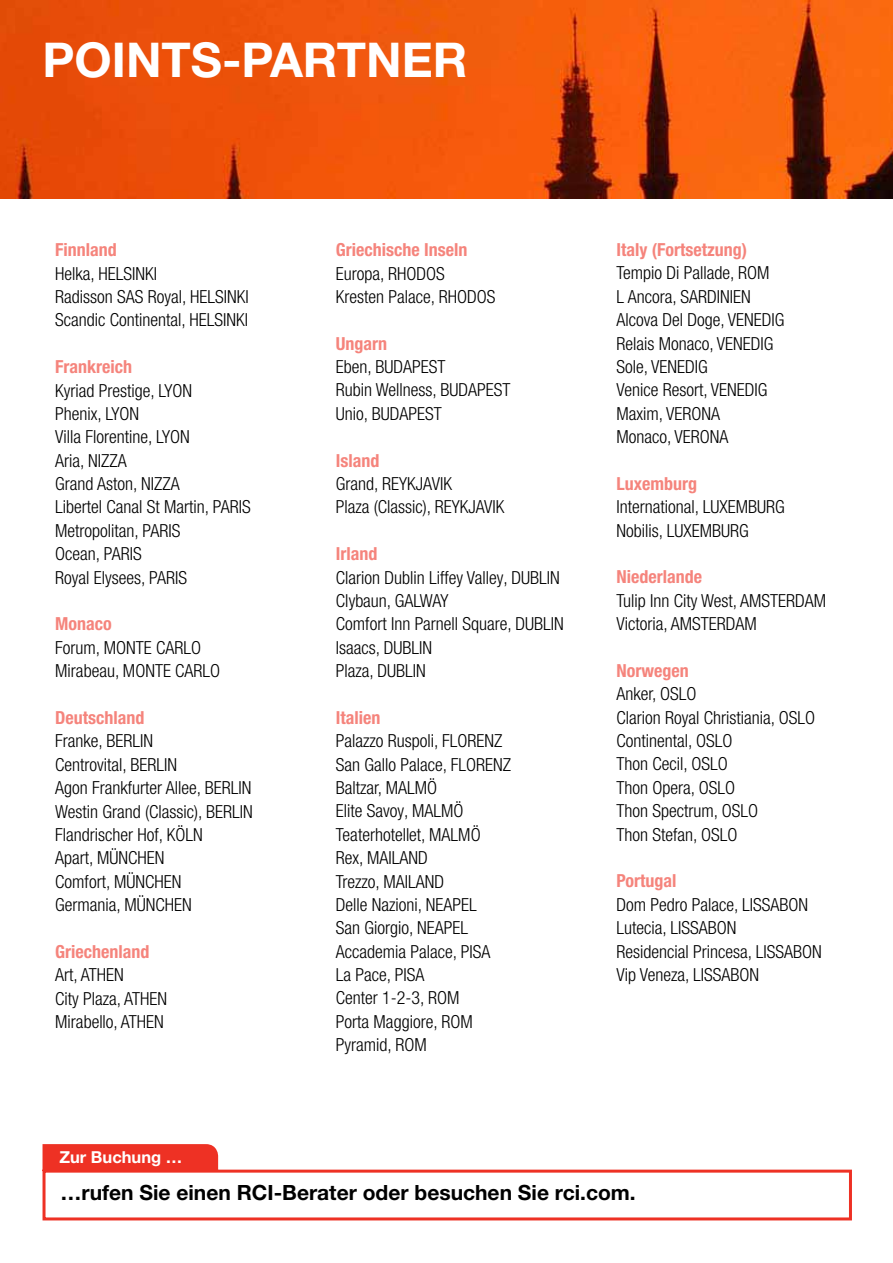
<style>
.page{position:relative;width:893px;height:1263px;background:#fff}
.page>*{position:absolute;margin:0;border:0;box-sizing:border-box;transform-origin:0 0}
.t1{font:700 48px "Helvetica Neue LT Pro";color:#fff}
.t2{font:700 21px "Helvetica Neue LT Pro";color:#000}
.t3{font:300 condensed 18px/23.4px "Helvetica Neue LT Pro";color:#000}
.t4{font:700 condensed 18px "Helvetica Neue LT Pro";color:#f5847c}
.t5{font:700 16.5px "Helvetica Neue LT Pro";color:#fff}
</style>
<div class="page">
<img style="left:0;top:0;width:893px;height:198px">
<svg style="left:42px;top:1144px;width:810px;height:77px"></svg>
<h1 class="t1" style="left:43px;top:29px;width:426px">Points-Partner</h1>
<p class="t4" style="left:55px;top:239px;width:63px">Finnland</p>
<p class="t3" style="left:55px;top:261px;width:195px">Helka, HELSINKI<br>Radisson SAS Royal, HELSINKI<br>Scandic Continental, HELSINKI</p>
<p class="t4" style="left:55px;top:356px;width:78px">Frankreich</p>
<p class="t3" style="left:55px;top:378px;width:197px">Kyriad Prestige, LYON<br>Phenix, LYON<br>Villa Florentine, LYON<br>Aria, NIZZA<br>Grand Aston, NIZZA<br>Libertel Canal St Martin, PARIS<br>Metropolitan, PARIS<br>Ocean, PARIS<br>Royal Elysees, PARIS</p>
<p class="t4" style="left:55px;top:613px;width:58px">Monaco</p>
<p class="t3" style="left:55px;top:636px;width:167px">Forum, MONTE CARLO<br>Mirabeau, MONTE CARLO</p>
<p class="t4" style="left:55px;top:707px;width:91px">Deutschland</p>
<p class="t3" style="left:55px;top:729px;width:199px">Franke, BERLIN<br>Centrovital, BERLIN<br>Agon Frankfurter Allee, BERLIN<br>Westin Grand (Classic), BERLIN<br>Flandrischer Hof, KÖLN<br>Apart, MÜNCHEN<br>Comfort, MÜNCHEN<br>Germania, MÜNCHEN</p>
<p class="t4" style="left:55px;top:941px;width:96px">Griechenland</p>
<p class="t3" style="left:55px;top:963px;width:113px">Art, ATHEN<br>City Plaza, ATHEN<br>Mirabello, ATHEN</p>
<p class="t4" style="left:336px;top:239px;width:133px">Griechische Inseln</p>
<p class="t3" style="left:336px;top:261px;width:161px">Europa, RHODOS<br>Kresten Palace, RHODOS</p>
<p class="t4" style="left:336px;top:332px;width:53px">Ungarn</p>
<p class="t3" style="left:336px;top:355px;width:176px">Eben, BUDAPEST<br>Rubin Wellness, BUDAPEST<br>Unio, BUDAPEST</p>
<p class="t4" style="left:336px;top:449px;width:45px">Island</p>
<p class="t3" style="left:336px;top:472px;width:170px">Grand, REYKJAVIK<br>Plaza (Classic), REYKJAVIK</p>
<p class="t4" style="left:336px;top:543px;width:43px">Irland</p>
<p class="t3" style="left:336px;top:565px;width:229px">Clarion Dublin Liffey Valley, DUBLIN<br>Clybaun, GALWAY<br>Comfort Inn Parnell Square, DUBLIN<br>Isaacs, DUBLIN<br>Plaza, DUBLIN</p>
<p class="t4" style="left:336px;top:707px;width:46px">Italien</p>
<p class="t3" style="left:336px;top:729px;width:177px">Palazzo Ruspoli, FLORENZ<br>San Gallo Palace, FLORENZ<br>Baltzar, MALMÖ<br>Elite Savoy, MALMÖ<br>Teaterhotellet, MALMÖ<br>Rex, MAILAND<br>Trezzo, MAILAND<br>Delle Nazioni, NEAPEL<br>San Giorgio, NEAPEL<br>Accademia Palace, PISA<br>La Pace, PISA<br>Center 1-2-3, ROM<br>Porta Maggiore, ROM<br>Pyramid, ROM</p>
<p class="t4" style="left:617px;top:239px;width:132px">Italy (Fortsetzung)</p>
<p class="t3" style="left:617px;top:261px;width:169px">Tempio Di Pallade, ROM<br>L Ancora, SARDINIEN<br>Alcova Del Doge, VENEDIG<br>Relais Monaco, VENEDIG<br>Sole, VENEDIG<br>Venice Resort, VENEDIG<br>Maxim, VERONA<br>Monaco, VERONA</p>
<p class="t4" style="left:617px;top:473px;width:82px">Luxemburg</p>
<p class="t3" style="left:617px;top:495px;width:170px">International, LUXEMBURG<br>Nobilis, LUXEMBURG</p>
<p class="t4" style="left:617px;top:566px;width:87px">Niederlande</p>
<p class="t3" style="left:617px;top:589px;width:211px">Tulip Inn City West, AMSTERDAM<br>Victoria, AMSTERDAM</p>
<p class="t4" style="left:617px;top:660px;width:74px">Norwegen</p>
<p class="t3" style="left:617px;top:682px;width:200px">Anker, OSLO<br>Clarion Royal Christiania, OSLO<br>Continental, OSLO<br>Thon Cecil, OSLO<br>Thon Opera, OSLO<br>Thon Spectrum, OSLO<br>Thon Stefan, OSLO</p>
<p class="t4" style="left:617px;top:870px;width:61px">Portugal</p>
<p class="t3" style="left:617px;top:893px;width:207px">Dom Pedro Palace, LISSABON<br>Lutecia, LISSABON<br>Residencial Princesa, LISSABON<br>Vip Veneza, LISSABON</p>
<p class="t5" style="left:59px;top:1147px;width:124px">Zur Buchung …</p>
<p class="t2" style="left:61px;top:1179px;width:577px">…rufen Sie einen RCI-Berater oder besuchen Sie rci.com.</p>
</div>
